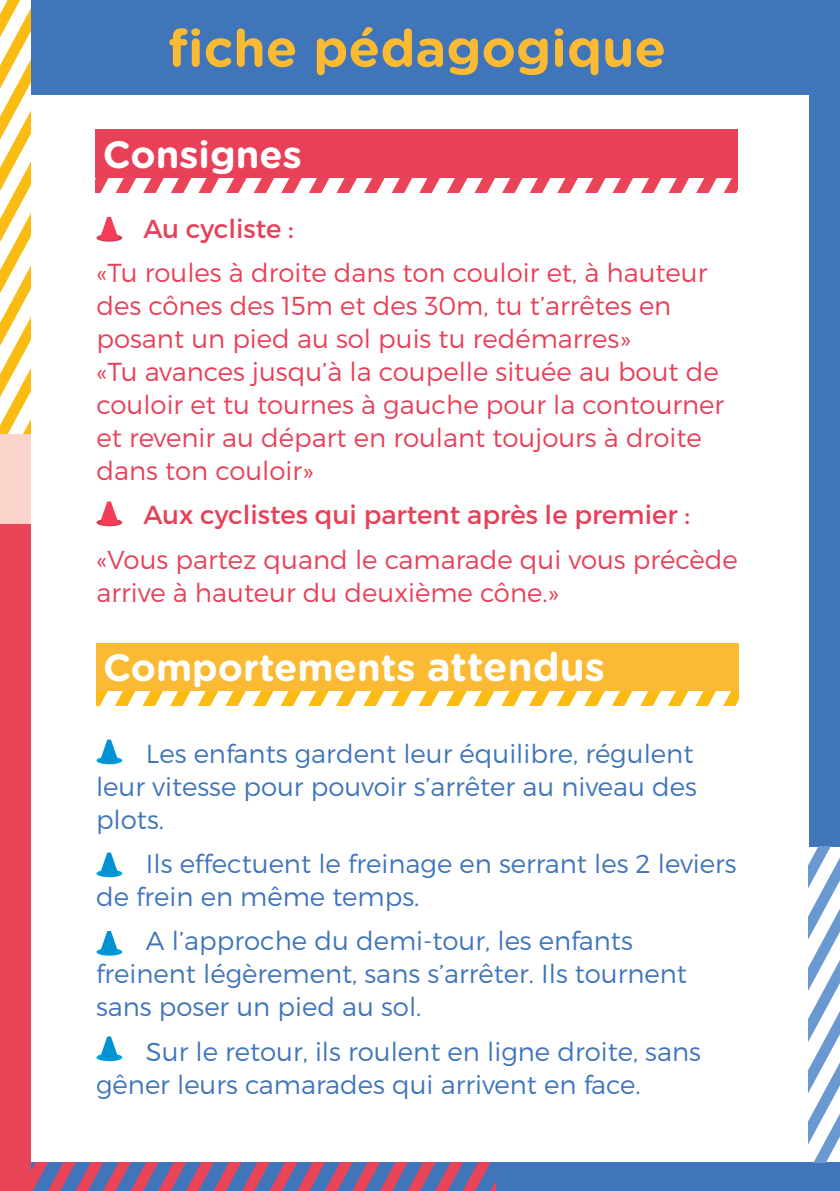
<style>
.page{position:relative;width:840px;height:1191px;background:#fff}
.page>*{position:absolute;margin:0;border:0;box-sizing:border-box;transform-origin:0 0}
.t1{font:700 52px "Gotham Rounded";color:#faba33}
.t2{font:700 38px "Gotham Rounded";color:#fff}
.t3{font:300 26px/33px "Montserrat";color:#4075ba}
.t4{font:300 26px/33px "Montserrat";color:#e84058}
.t5{font:26px "Montserrat";color:#e84058}
.s1{font-size:40px}
</style>
<div class="page">
<div style="left:0;top:0;width:839px;height:94px;background:#4075ba"></div>
<div style="left:0;top:433px;width:30px;height:257px;background:#fad4cb"></div>
<div style="left:808px;top:0;width:31px;height:847px;background:#4075ba"></div>
<div style="left:19px;top:1162px;width:820px;height:29px;background:#4075ba"></div>
<div style="left:0;top:524px;width:30px;height:667px;background:#e94558"></div>
<svg style="left:0;top:0;width:30px;height:433px"></svg>
<svg style="left:808px;top:847px;width:31px;height:315px"></svg>
<svg style="left:30px;top:1162px;width:465px;height:29px"></svg>
<div style="left:96px;top:129px;width:641px;height:49px;background:#e84058"></div>
<svg style="left:96px;top:178px;width:641px;height:14px"></svg>
<div style="left:96px;top:643px;width:641px;height:49px;background:#faba33"></div>
<svg style="left:96px;top:692px;width:641px;height:14px"></svg>
<svg style="left:96px;top:234px;width:26px;height:8px"></svg>
<svg style="left:99px;top:217px;width:20px;height:23px"></svg>
<svg style="left:96px;top:519px;width:26px;height:7px"></svg>
<svg style="left:99px;top:501px;width:20px;height:24px"></svg>
<svg style="left:96px;top:756px;width:26px;height:8px"></svg>
<svg style="left:99px;top:739px;width:20px;height:24px"></svg>
<svg style="left:96px;top:869px;width:26px;height:8px"></svg>
<svg style="left:99px;top:852px;width:20px;height:24px"></svg>
<svg style="left:96px;top:948px;width:26px;height:7px"></svg>
<svg style="left:99px;top:931px;width:20px;height:23px"></svg>
<svg style="left:96px;top:1053px;width:26px;height:8px"></svg>
<svg style="left:99px;top:1036px;width:20px;height:24px"></svg>
<h1 class="t1" style="left:168px;top:10px;width:499px">fiche pédagogique</h1>
<h2 class="t2" style="left:103px;top:127px;width:200px">Consignes</h2>
<p class="t5" style="left:143px;top:212px;width:152px">Au cycliste :</p>
<p class="t4" style="left:96px;top:256px;width:629px">«Tu roules à droite dans ton couloir et, à hauteur des cônes des 15m et des 30m, tu t’arrêtes en posant un pied au sol puis tu redémarres»<br>«Tu avances jusqu’à la coupelle située au bout de couloir et tu tournes à gauche pour la contourner et revenir au départ en roulant toujours à droite dans ton couloir»</p>
<p class="t5" style="left:143px;top:499px;width:547px">Aux cyclistes qui partent après le premier :</p>
<p class="t4" style="left:96px;top:542px;width:642px">«Vous partez quand le camarade qui vous précède arrive à hauteur du deuxième cône.»</p>
<h2 class="t2" style="left:103px;top:640px;width:503px">Comportements <span class="s1">attendus</span></h2>
<p class="t3" style="left:96px;top:736px;width:602px;text-indent:50px">Les enfants gardent leur équilibre, régulent leur vitesse pour pouvoir s’arrêter au niveau des plots.</p>
<p class="t3" style="left:96px;top:847px;width:641px;text-indent:50px">Ils effectuent le freinage en serrant les 2 leviers de frein en même temps.</p>
<p class="t3" style="left:96px;top:924px;width:592px;text-indent:50px">A l’approche du demi-tour, les enfants freinent légèrement, sans s’arrêter. Ils tournent sans poser un pied au sol.</p>
<p class="t3" style="left:96px;top:1034px;width:606px;text-indent:50px">Sur le retour, ils roulent en ligne droite, sans gêner leurs camarades qui arrivent en face.</p>
</div>
